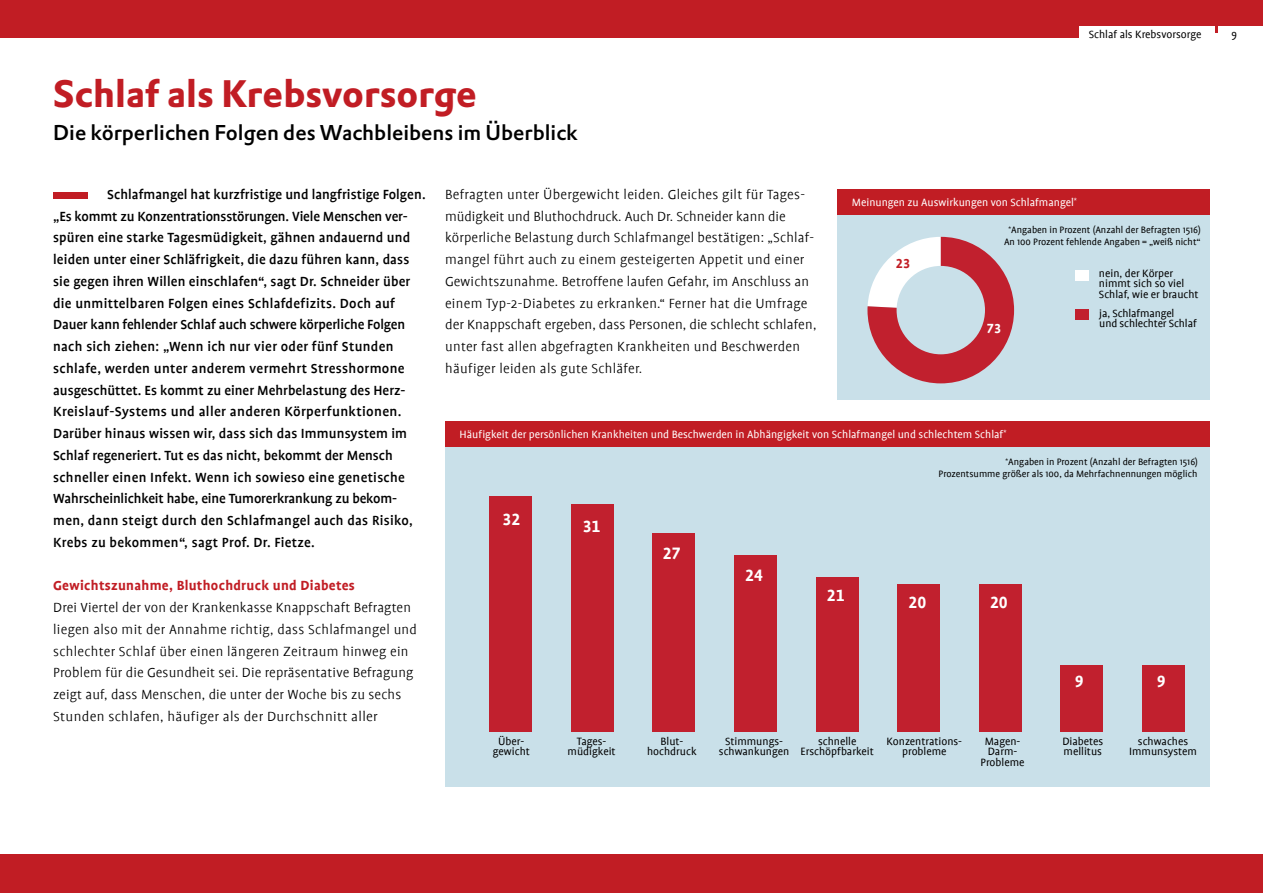
<style>
.page{position:relative;width:1263px;height:893px;background:#fff}
.page>*{position:absolute;margin:0;border:0;box-sizing:border-box;transform-origin:0 0}
.t1{font:700 37.5px "DTL Prokyon T";color:#c11d24}
.t2{font:21px "DTL Prokyon ST Medium";color:#000}
.t3{font:700 18.75px "Profile NO";color:#fff}
.t4{font:500 15px/21.8px "Profile";letter-spacing:.01em;color:#000}
.t5{font:300 15px/21.8px "Profile";letter-spacing:.01em;color:#000}
.t6{font:700 15px "Profile";letter-spacing:.02em;color:#c11d24}
.t7{font:700 15px "Profile NO";color:#fff}
.t8{font:700 15px "Profile NO";color:#c11d24}
.t9{font:12px/10.5px "Profile";color:#000;text-align:center}
.t10{font:12px "Profile";color:#fff}
.t11{font:10.5px/12.1px "Profile";color:#000;text-align:right}
</style>
<div class="page">
<div style="left:53px;top:193px;width:34px;height:6px;background:#c11d24"></div>
<div style="left:0;top:26px;width:1078px;height:12px;background:#c11d24"></div>
<svg style="left:1215px;top:26px;width:3px;height:7px"></svg>
<div style="left:0;top:855px;width:1263px;height:38px;background:#c11d24"></div>
<div style="left:0;top:0;width:1263px;height:26px;background:#c11d24"></div>
<div style="left:445px;top:421px;width:765px;height:365px;background:#c9e0e9"></div>
<div style="left:837px;top:189px;width:373px;height:211px;background:#c9e0e9"></div>
<div style="left:489px;top:496px;width:43px;height:236px;background:#c1202e"></div>
<div style="left:571px;top:504px;width:43px;height:228px;background:#c1202e"></div>
<div style="left:652px;top:533px;width:43px;height:199px;background:#c1202e"></div>
<div style="left:734px;top:555px;width:43px;height:177px;background:#c1202e"></div>
<div style="left:815px;top:577px;width:43px;height:155px;background:#c1202e"></div>
<div style="left:897px;top:585px;width:43px;height:147px;background:#c1202e"></div>
<div style="left:979px;top:585px;width:42px;height:147px;background:#c1202e"></div>
<div style="left:1060px;top:665px;width:43px;height:67px;background:#c1202e"></div>
<div style="left:1142px;top:665px;width:43px;height:67px;background:#c1202e"></div>
<div style="left:445px;top:421px;width:765px;height:25px;background:#c11d24"></div>
<div style="left:837px;top:189px;width:373px;height:25px;background:#c11d24"></div>
<svg style="left:867px;top:237px;width:147px;height:146px;fill:#c1202e"></svg>
<div style="left:896px;top:266px;width:89px;height:88px;background:#c9e0e9;border-radius:50%"></div>
<div style="left:1074px;top:270px;width:14px;height:10px;background:#fff"></div>
<div style="left:1074px;top:309px;width:14px;height:10px;background:#c1202e"></div>
<h1 class="t1" style="left:53px;top:68px;width:426px">Schlaf als Krebsvorsorge</h1>
<h2 class="t2" style="left:53px;top:118px;width:526px">Die körperlichen Folgen des Wachbleibens im Überblick</h2>
<p class="t9" style="left:1089px;top:29px;width:114px">Schlaf als Krebsvorsorge</p>
<p class="t9" style="left:1231px;top:29px;width:7px">9</p>
<p class="t4" style="left:53px;top:183px;width:374px;text-indent:54px">Schlafmangel hat kurzfristige und langfristige Folgen. „Es kommt zu Konzentrationsstörungen. Viele Menschen ver&shy;spüren eine starke Tagesmüdigkeit, gähnen andauernd und leiden unter einer Schläfrigkeit, die dazu führen kann, dass sie gegen ihren Willen einschlafen“, sagt Dr. Schneider über die unmittelbaren Folgen eines Schlafdefizits. Doch auf Dauer kann fehlender Schlaf auch schwere körperliche Folgen nach sich ziehen: „Wenn ich nur vier oder fünf Stunden schlafe, werden unter anderem vermehrt Stresshormone ausgeschüttet. Es kommt zu einer Mehrbelastung des Herz-Kreislauf-Systems und aller anderen Körperfunktionen.<br>Darüber hinaus wissen wir, dass sich das Immunsystem im Schlaf regeneriert. Tut es das nicht, bekommt der Mensch schneller einen Infekt. Wenn ich sowieso eine genetische Wahrscheinlichkeit habe, eine Tumorerkrankung zu bekom&shy;men, dann steigt durch den Schlafmangel auch das Risiko, Krebs zu bekommen“, sagt Prof. Dr. Fietze.</p>
<p class="t6" style="left:53px;top:578px;width:303px">Gewichtszunahme, Bluthochdruck und Diabetes</p>
<p class="t5" style="left:53px;top:597px;width:365px">Drei Viertel der von der Krankenkasse Knappschaft Befragten liegen also mit der Annahme richtig, dass Schlafmangel und schlechter Schlaf über einen längeren Zeitraum hinweg ein Problem für die Gesundheit sei. Die repräsentative Befragung zeigt auf, dass Menschen, die unter der Woche bis zu sechs Stunden schlafen, häufiger als der Durchschnitt aller</p>
<p class="t5" style="left:445px;top:184px;width:373px">Befragten unter Übergewicht leiden. Gleiches gilt für Tages&shy;müdigkeit und Bluthochdruck. Auch Dr. Schneider kann die körperliche Belastung durch Schlafmangel bestätigen: „Schlaf&shy;mangel führt auch zu einem gesteigerten Appetit und einer Gewichtszunahme. Betroffene laufen Gefahr, im Anschluss an einem Typ-2-Diabetes zu erkranken.“ Ferner hat die Umfrage der Knappschaft ergeben, dass Personen, die schlecht schlafen, unter fast allen abgefragten Krankheiten und Beschwerden häufiger leiden als gute Schläfer.</p>
<p class="t10" style="left:852px;top:196px;width:226px">Meinungen zu Auswirkungen von Schlafmangel<sup>*</sup></p>
<p class="t8" style="left:896px;top:256px;width:16px">23</p>
<p class="t11" style="left:1004px;top:224px;width:198px;text-align:center"><sup>*</sup>Angaben in Prozent (Anzahl der Befragten 1516)<br>An 100 Prozent fehlende Angaben = „weiß nicht“</p>
<p class="t7" style="left:987px;top:322px;width:16px">73</p>
<p class="t9" style="left:1099px;top:268px;width:101px;text-align:left">nein, der Körper nimmt sich so viel<br>Schlaf, wie er braucht</p>
<p class="t9" style="left:1099px;top:308px;width:99px;text-align:left">ja, Schlafmangel<br>und schlechter Schlaf</p>
<p class="t10" style="left:460px;top:428px;width:548px">Häufigkeit der persönlichen Krankheiten und Beschwerden in Abhängigkeit von Schlafmangel und schlechtem Schlaf<sup>*</sup></p>
<p class="t3" style="left:502px;top:510px;width:19px">32</p>
<p class="t3" style="left:583px;top:517px;width:19px">31</p>
<p class="t3" style="left:663px;top:545px;width:19px">27</p>
<p class="t3" style="left:745px;top:566px;width:19px">24</p>
<p class="t3" style="left:827px;top:586px;width:19px">21</p>
<p class="t11" style="left:938px;top:456px;width:261px"><sup>*</sup>Angaben in Prozent (Anzahl der Befragten 1516)<br>Prozentsumme größer als 100, da Mehrfachnennungen möglich</p>
<p class="t3" style="left:908px;top:594px;width:19px">20</p>
<p class="t3" style="left:990px;top:594px;width:19px">20</p>
<p class="t3" style="left:1075px;top:672px;width:10px">9</p>
<p class="t3" style="left:1157px;top:672px;width:10px">9</p>
<p class="t9" style="left:493px;top:736px;width:39px">Über&shy;gewicht</p>
<p class="t9" style="left:568px;top:736px;width:50px">Tages&shy;müdigkeit</p>
<p class="t9" style="left:647px;top:736px;width:51px">Blut&shy;hochdruck</p>
<p class="t9" style="left:719px;top:736px;width:72px">Stimmungs&shy;schwankungen</p>
<p class="t9" style="left:800px;top:736px;width:75px">schnelle<br>Erschöpfbarkeit</p>
<p class="t9" style="left:887px;top:736px;width:77px">Konzentrations&shy;probleme</p>
<p class="t9" style="left:980px;top:736px;width:45px">Magen-<br>Darm-<br>Probleme</p>
<p class="t9" style="left:1062px;top:736px;width:42px;text-align:left">Diabetes mellitus</p>
<p class="t9" style="left:1129px;top:736px;width:69px">schwaches<br>Immunsystem</p>
</div>
